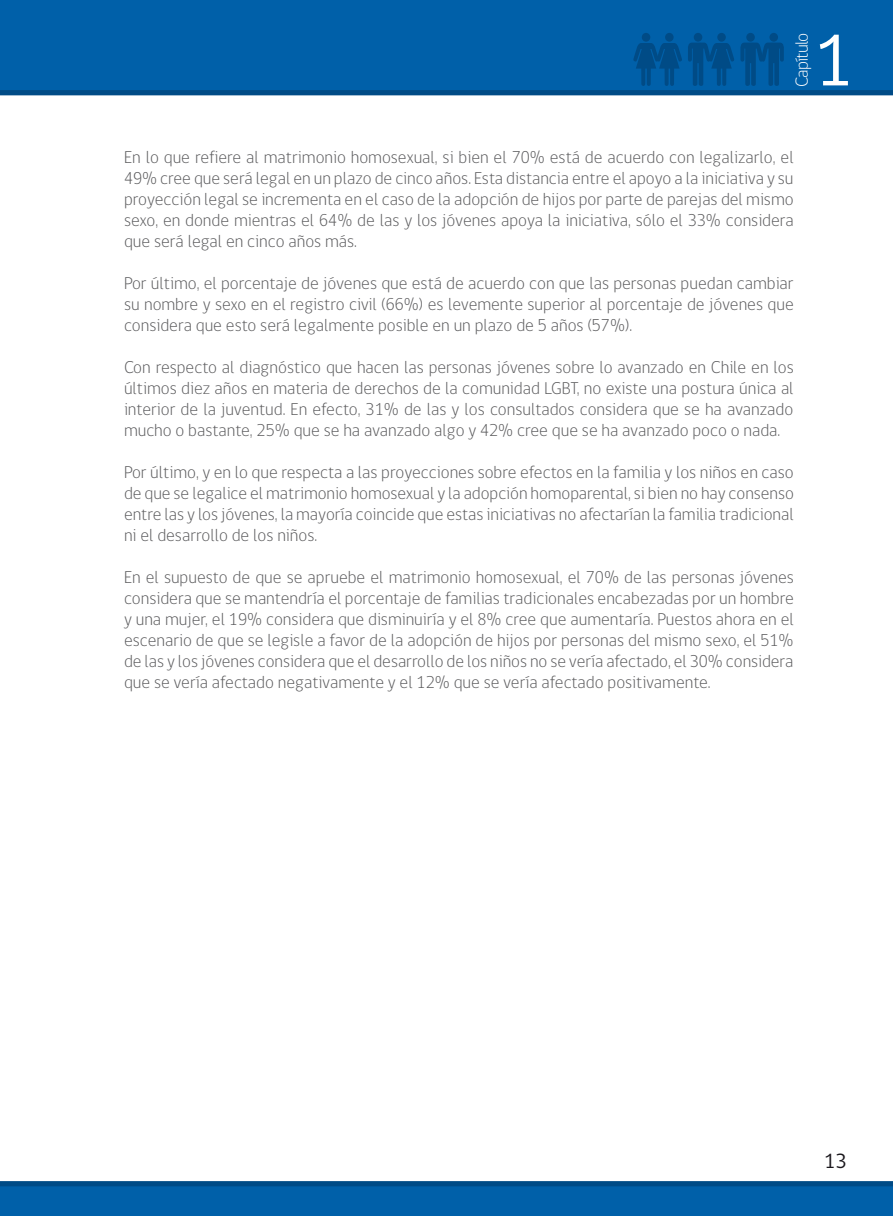
<style>
.page{position:relative;width:893px;height:1216px;background:#fff}
.page>*{position:absolute;margin:0;border:0;box-sizing:border-box;transform-origin:0 0}
.t1{font:74.55px "gob CL";color:#fff}
.t2{font:21px "gob CL";color:#1a171c}
.t3{font:300 17.85px "gob CL";letter-spacing:-.05em;color:#fff}
.t4{font:300 17.5px/21px "gob CL";color:#58585a;text-align:justify}
</style>
<div class="page">
<div style="left:0;top:0;width:893px;height:95px;background:#0060a9"></div>
<svg style="left:0;top:1181px;width:893px;height:34px;background:#005da3"></svg>
<svg style="left:633px;top:33px;width:151px;height:53px;background:#005597"></svg>
<p class="t3" style="left:790px;top:87px;width:56px;rotate:-90deg">Capítulo</p>
<h1 class="t1" style="left:814px;top:10px;width:42px">1</h1>
<p class="t4" style="left:124px;top:147px;width:671px">En lo que refiere al matrimonio homosexual, si bien el 70% está de acuerdo con legalizarlo, el 49% cree que será legal en un plazo de cinco años. Esta distancia entre el apoyo a la iniciativa y su proyección legal se incrementa en el caso de la adopción de hijos por parte de parejas del mismo sexo, en donde mientras el 64% de las y los jóvenes apoya la iniciativa, sólo el 33% considera que será legal en cinco años más.</p>
<p class="t4" style="left:124px;top:273px;width:671px">Por último, el porcentaje de jóvenes que está de acuerdo con que las personas puedan cambiar su nombre y sexo en el registro civil (66%) es levemente superior al porcentaje de jóvenes que considera que esto será legalmente posible en un plazo de 5 años (57%).</p>
<p class="t4" style="left:124px;top:357px;width:671px">Con respecto al diagnóstico que hacen las personas jóvenes sobre lo avanzado en Chile en los últimos diez años en materia de derechos de la comunidad LGBT, no existe una postura única al interior de la juventud. En efecto, 31% de las y los consultados considera que se ha avanzado mucho o bastante, 25% que se ha avanzado algo y 42% cree que se ha avanzado poco o nada.</p>
<p class="t4" style="left:124px;top:462px;width:671px">Por último, y en lo que respecta a las proyecciones sobre efectos en la familia y los niños en caso de que se legalice el matrimonio homosexual y la adopción homoparental, si bien no hay consenso entre las y los jóvenes, la mayoría coincide que estas iniciativas no afectarían la familia tradicional ni el desarrollo de los niños.</p>
<p class="t4" style="left:124px;top:567px;width:671px">En el supuesto de que se apruebe el matrimonio homosexual, el 70% de las personas jóvenes considera que se mantendría el porcentaje de familias tradicionales encabezadas por un hombre y una mujer, el 19% considera que disminuiría y el 8% cree que aumentaría. Puestos ahora en el escenario de que se legisle a favor de la adopción de hijos por personas del mismo sexo, el 51% de las y los jóvenes considera que el desarrollo de los niños no se vería afectado, el 30% considera que se vería afectado negativamente y el 12% que se vería afectado positivamente.</p>
<p class="t2" style="left:824px;top:1146px;width:24px">13</p>
</div>
